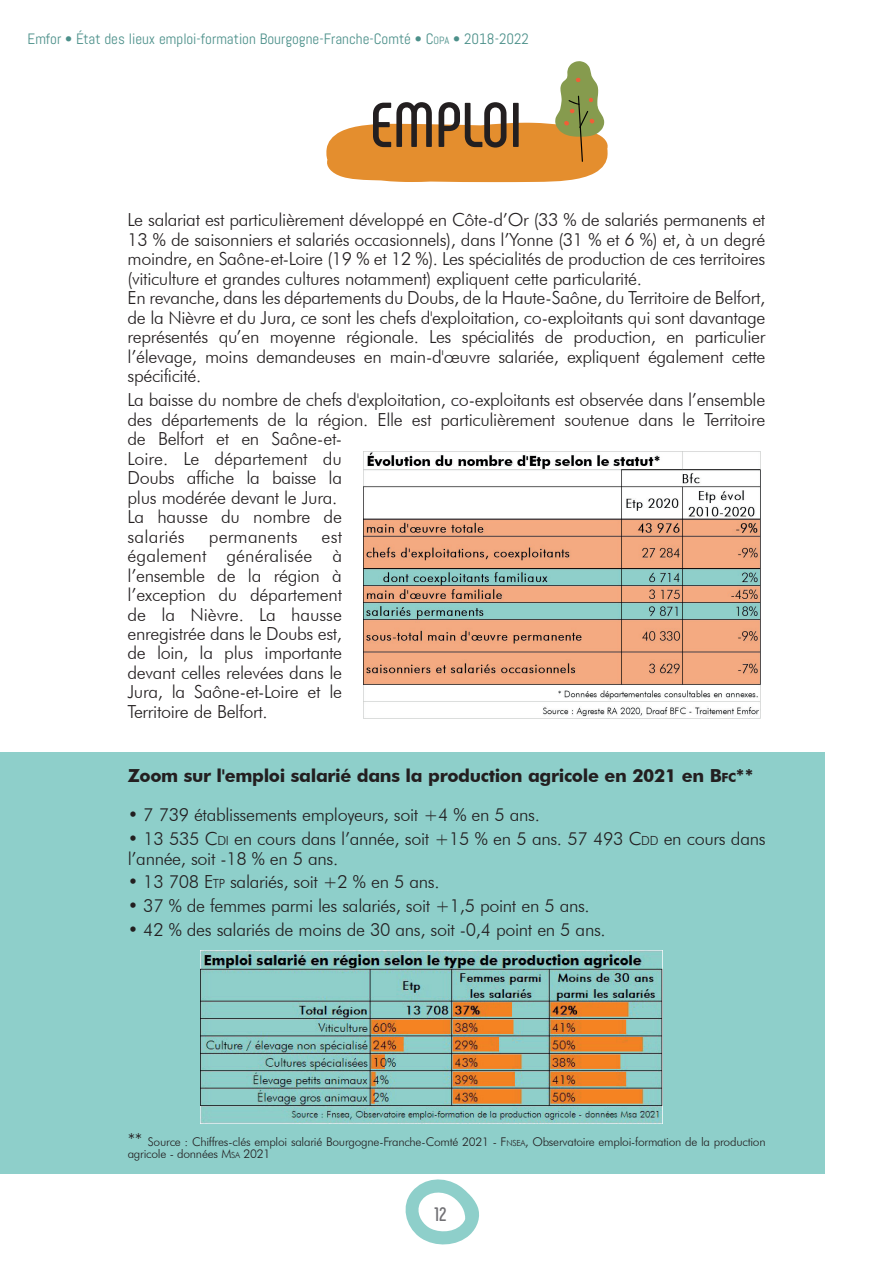
<style>
.page{position:relative;width:893px;height:1263px;background:#fff}
.page>*{position:absolute;margin:0;border:0;box-sizing:border-box;transform-origin:0 0}
.t1{font:700 63px "Phenomena";color:#231f20}
.t2{font:700 19.5px "Phenomena";color:#717074}
.t3{font:300 18px/19.5px "Futura BT";letter-spacing:-.02em;color:#231f20}
.t4{font:700 18px "Futura BT";letter-spacing:-.02em;color:#231f20}
.t5{font:300 18px "Futura BT";letter-spacing:.01em;color:#231f20}
.t6{font:15px "Abel";color:#4c908a}
.t7{font:300 12px/12px "Futura BT";letter-spacing:-.02em;color:#231f20}
.s1{font-style:inherit}
.s2{font-size:10.5px}
.s3{font-size:12.6px}
.s4{font-size:18px}
.s5{font-size:8.4px}
</style>
<div class="page">
<svg style="left:405px;top:1179px;width:74px;height:65px"></svg>
<div style="left:0;top:753px;width:825px;height:421px;background:#8ecfca"></div>
<img style="left:363px;top:451px;width:397px;height:267px">
<svg style="left:326px;top:61px;width:282px;height:121px"></svg>
<img style="left:201px;top:950px;width:461px;height:173px">
<p class="t6" style="left:28px;top:30px;width:503px">Emfor • État des lieux emploi-formation Bourgogne-Franche-Comté • <span class="s1">C</span><span class="s2">opa</span> • 2018-2022</p>
<h1 class="t1" style="left:370px;top:87px;width:154px">EMPLOI</h1>
<p class="t3" style="left:128px;top:210px;width:639px">Le salariat est particulièrement développé en Côte-d’Or (33 % de salariés permanents et 13 % de saisonniers et salariés occasionnels), dans l’Yonne (31 % et 6 %) et, à un degré moindre, en Saône-et-Loire (19 % et 12 %). Les spécialités de production de ces territoires (viticulture et grandes cultures notamment) expliquent cette particularité.<br>En revanche, dans les départements du Doubs, de la Haute-Saône, du Territoire de Belfort, de la Nièvre et du Jura, ce sont les chefs d'exploitation, co-exploitants qui sont davantage représentés qu’en moyenne régionale. Les spécialités de production, en particulier l’élevage, moins demandeuses en main-d'œuvre salariée, expliquent également cette spécificité.</p>
<p class="t3" style="left:128px;top:390px;width:639px">La baisse du nombre de chefs d'exploitation, co-exploitants est observée dans l’ensemble des départements de la région. Elle est particulièrement soutenue dans le Territoire de Belfort et en Saône-et-<br>Loire. Le département du<br>Doubs affiche la baisse la<br>plus modérée devant le Jura.<br>La hausse du nombre de<br>salariés</p>
<p class="t3" style="left:128px;top:526px;width:216px;text-align:justify;text-indent:194px">est également généralisée à l’ensemble de la région à l’exception du département de la Nièvre. La hausse enregistrée dans le Doubs est, de loin, la plus importante devant celles relevées dans le Jura, la Saône-et-Loire et le Territoire de Belfort.</p>
<p class="t5" style="left:209px;top:525px;width:90px">permanents</p>
<p class="t4" style="left:128px;top:765px;width:628px">Zoom sur l'emploi salarié dans la production agricole en 2021 en <span class="s1">B</span><span class="s3">fc</span>**</p>
<p class="t3" style="left:128px;top:805px;width:414px">• 7 739 établissements employeurs, soit +4 % en 5 ans.</p>
<p class="t3" style="left:128px;top:829px;width:639px">• 13 535 C<span class="s3">DI</span> en cours dans l’année, soit +15 % en 5 ans. 57 493 <span class="s1">C</span><span class="s3">DD</span> en cours dans l’année, soit -18 % en 5 ans.</p>
<p class="t3" style="left:128px;top:872px;width:313px">• 13 708 E<span class="s3">TP</span> salariés, soit +2 % en 5 ans.</p>
<p class="t3" style="left:128px;top:896px;width:464px">• 37 % de femmes parmi les salariés, soit +1,5 point en 5 ans.</p>
<p class="t3" style="left:128px;top:920px;width:479px">• 42 % des salariés de moins de 30 ans, soit -0,4 point en 5 ans.</p>
<p class="t7" style="left:128px;top:1135px;width:639px"><span class="s4">**</span> Source : Chiffres-clés emploi salarié Bourgogne-Franche-Comté 2021 - F<span class="s5">NSEA</span>, Observatoire emploi-formation de la production agricole - données M<span class="s5">SA</span> 2021</p>
<p class="t2" style="left:434px;top:1202px;width:14px">12</p>
</div>
